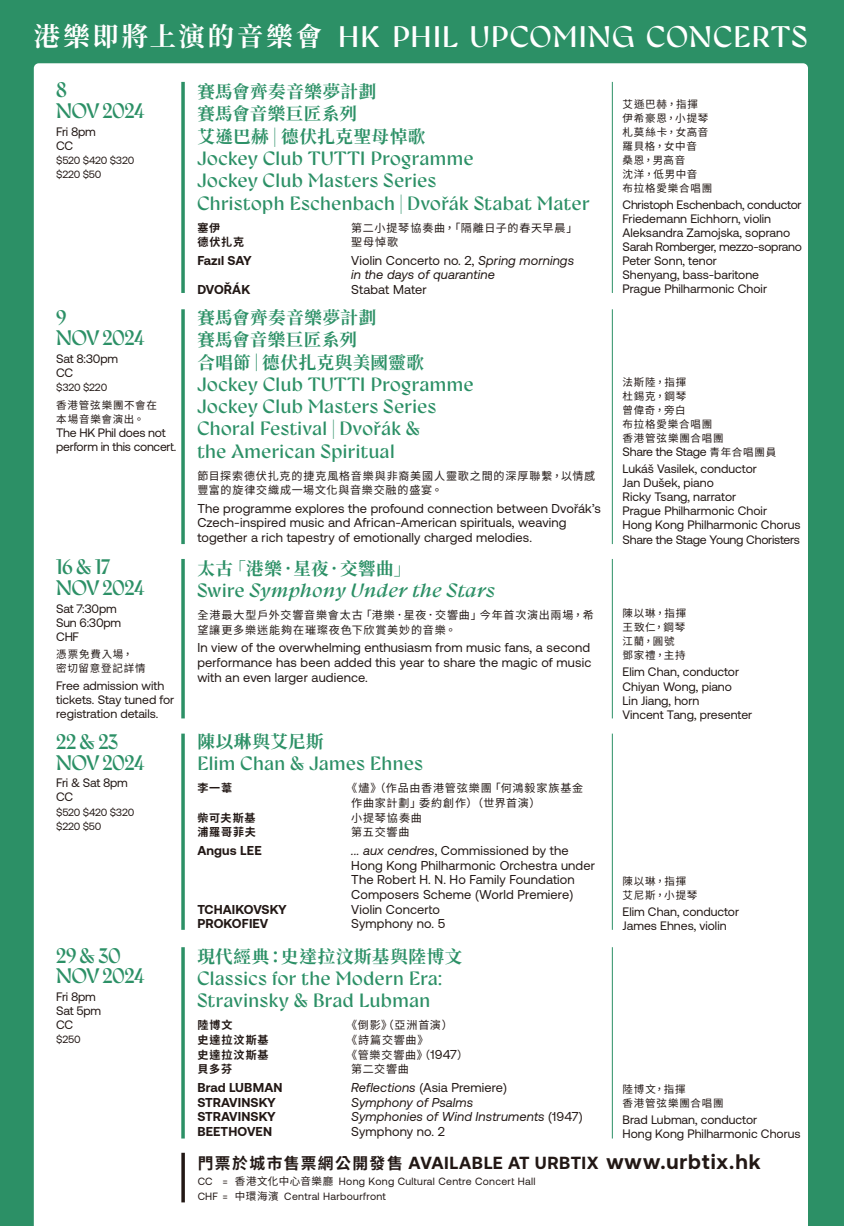
<style>
.page{position:relative;width:844px;height:1226px;background:#fff}
.page>*{position:absolute;margin:0;border:0;box-sizing:border-box;transform-origin:0 0}
.t1{font:300 29.75px "Gyst Variable Roman";letter-spacing:.045em;color:#fff}
.t2{font:300 21px/20.7px "Gyst Variable Roman";letter-spacing:-.02em;color:#2c9066}
.t3{font:300 19.25px/22.1px "Gyst Variable Roman";letter-spacing:.03em;color:#2c9066}
.t4{font:italic 300 19.25px "Gyst Variable";letter-spacing:.035em;color:#2c9066}
.t5{font:700 17.5px/22.8px "Noto Serif TC";letter-spacing:.03em;color:#2c9066}
.t6{font:700 17.5px "Aeonik";letter-spacing:.025em;color:#221815}
.t7{font:12.95px/14.7px "Aeonik";letter-spacing:.01em;color:#221815}
.t8{font:italic 12.95px/14.7px "Aeonik";letter-spacing:.01em;color:#221815}
.t9{font:700 12.95px "Aeonik";letter-spacing:.01em;color:#221815}
.t10{font:12.25px/14px "Aeonik";color:#221815}
.t11{font:12.25px/14px "Aeonik";letter-spacing:-.02em;color:#221815}
.t12{font:11.03px/14.7px "Noto Sans CJ Ktc";letter-spacing:.07em;color:#221815}
.t13{font:700 11.03px "Noto Sans CJ Ktc";letter-spacing:.085em;color:#221815}
.t14{font:10.5px/14px "Noto Sans HK";letter-spacing:.075em;color:#221815}
.t15{font:10.5px/15.8px "Aeonik";letter-spacing:.03em;color:#221815}
.t16{font:10.5px/14.2px "Aeonik";letter-spacing:-.02em;color:#221815}
.s1{font-family:"Noto Serif TC";font-weight:700;font-size:26.25px}
.s2{font-family:"Gyst Variable Roman";font-weight:300;font-size:19.25px}
.s3{font-style:normal}
.s4{font-family:"Noto Sans HK";font-size:10.5px}
.s5{font-family:"Gyst Variable Roman";font-style:normal}
.s6{font-style:italic}
.s7{font-family:"Aeonik";font-size:12.95px}
.s8{font-family:"Noto Sans CJ Ktc";font-size:15.75px}
.s9{font-size:21px}
.s10{font-family:"Noto Sans HK"}
</style>
<div class="page">
<div style="left:0;top:0;width:843px;height:1225px;background:#2c9066"></div>
<div style="left:34px;top:63px;width:773px;height:1162px;background:#fff"></div>
<svg style="left:181px;top:1152px;width:4px;height:50px"></svg>
<svg style="left:181px;top:82px;width:4px;height:211px"></svg>
<hr style="left:612px;top:82px;width:1px;height:211px;background:#2c9066">
<svg style="left:181px;top:559px;width:4px;height:159px"></svg>
<hr style="left:612px;top:559px;width:1px;height:159px;background:#2c9066">
<svg style="left:181px;top:309px;width:4px;height:235px"></svg>
<hr style="left:612px;top:309px;width:1px;height:235px;background:#2c9066">
<svg style="left:181px;top:947px;width:4px;height:191px"></svg>
<svg style="left:181px;top:733px;width:4px;height:196px"></svg>
<hr style="left:612px;top:947px;width:1px;height:191px;background:#2c9066">
<hr style="left:612px;top:733px;width:1px;height:196px;background:#2c9066">
<h1 class="t1" style="left:34px;top:20px;width:774px"><span class="s1">港樂即將上演的音樂會</span> HK PHIL UPCOMING CONCERTS</h1>
<h2 class="t2" style="left:56px;top:80px;width:90px">8<br>NOV 2024</h2>
<p class="t10" style="left:56px;top:124px;width:41px">Fri 8pm<br>CC</p>
<p class="t16" style="left:56px;top:153px;width:80px">$520 $420 $320 $220 $50</p>
<h3 class="t5" style="left:197px;top:80px;width:229px">賽馬會齊奏音樂夢計劃<br>賽馬會音樂巨匠系列<br>艾遜巴赫 <span class="s2">|</span> 德伏扎克聖母悼歌</h3>
<h3 class="t3" style="left:197px;top:148px;width:393px">Jockey Club TUTTI Programme<br>Jockey Club Masters Series<br>Christoph Eschenbach | Dvořák Stabat Mater</h3>
<p class="t13" style="left:197px;top:221px;width:24px">塞伊</p>
<p class="t12" style="left:351px;top:220px;width:228px">第二小提琴協奏曲，「隔離日子的春天早晨」</p>
<p class="t13" style="left:197px;top:236px;width:48px">德伏扎克</p>
<p class="t12" style="left:351px;top:235px;width:48px">聖母悼歌</p>
<p class="t9" style="left:197px;top:253px;width:56px">Fazıl SAY</p>
<p class="t8" style="left:351px;top:253px;width:224px"><span class="s3">Violin Concerto no. 2,</span> Spring mornings in the days of quarantine</p>
<p class="t9" style="left:197px;top:282px;width:54px">DVOŘÁK</p>
<p class="t7" style="left:351px;top:282px;width:77px">Stabat Mater</p>
<p class="t14" style="left:622px;top:97px;width:91px">艾遜巴赫，指揮<br>伊希豪恩，小提琴札莫絲卡，女高音羅貝格，女中音<br>桑恩，男高音<br>沈洋，低男中音<br>布拉格愛樂合唱團</p>
<p class="t10" style="left:622px;top:198px;width:181px">Christoph Eschenbach, conductor<br>Friedemann Eichhorn, violin<br>Aleksandra Zamojska, soprano<br>Sarah Romberger, mezzo-soprano<br>Peter Sonn, tenor<br>Shenyang, bass-baritone<br>Prague Philharmonic Choir</p>
<h2 class="t2" style="left:56px;top:307px;width:90px">9<br>NOV 2024</h2>
<p class="t11" style="left:56px;top:351px;width:63px">Sat 8:30pm<br>CC</p>
<p class="t15" style="left:56px;top:379px;width:53px">$320 $220</p>
<p class="t14" style="left:56px;top:398px;width:102px">香港管弦樂團不會在本場音樂會演出。</p>
<p class="t11" style="left:56px;top:425px;width:122px">The HK Phil does not perform in this concert.</p>
<h3 class="t5" style="left:197px;top:306px;width:228px">賽馬會齊奏音樂夢計劃<br>賽馬會音樂巨匠系列<br>合唱節｜德伏扎克與美國靈歌</h3>
<h3 class="t3" style="left:197px;top:373px;width:277px">Jockey Club TUTTI Programme<br>Jockey Club Masters Series<br>Choral Festival | Dvořák &amp;<br>the American Spiritual</h3>
<p class="t12" style="left:197px;top:468px;width:399px">節目探索德伏扎克的捷克風格音樂與非裔美國人靈歌之間的深厚聯繫，以情感豐富的旋律交織成一場文化與音樂交融的盛宴。</p>
<p class="t7" style="left:197px;top:501px;width:405px">The programme explores the profound connection between Dvořák’s<br>Czech-inspired music and African-American spirituals, weaving together a rich tapestry of emotionally charged melodies.</p>
<p class="t14" style="left:622px;top:375px;width:103px">法斯陸，指揮<br>杜錫克，鋼琴<br>曾偉奇，旁白<br>布拉格愛樂合唱團香港管弦樂團合唱團</p>
<p class="t10" style="left:622px;top:443px;width:155px;line-height:17.5px">Share the Stage <span class="s4">青年合唱團員<br></span>Lukáš Vasilek, conductor</p>
<p class="t10" style="left:622px;top:476px;width:179px">Jan Dušek, piano<br>Ricky Tsang, narrator<br>Prague Philharmonic Choir<br>Hong Kong Philharmonic Chorus<br>Share the Stage Young Choristers</p>
<h2 class="t2" style="left:56px;top:557px;width:90px">16 &amp; 17<br>NOV 2024</h2>
<p class="t11" style="left:56px;top:601px;width:66px">Sat 7:30pm<br>Sun 6:30pm<br>CHF</p>
<p class="t14" style="left:56px;top:647px;width:91px">憑票免費入場，密切留意登記詳情</p>
<p class="t10" style="left:56px;top:678px;width:120px">Free admission with tickets. Stay tuned for registration details.</p>
<h3 class="t5" style="left:197px;top:557px;width:215px">太古「港樂．星夜．交響曲」</h3>
<h3 class="t4" style="left:197px;top:579px;width:299px"><span class="s5">Swire</span> Symphony Under the Stars</h3>
<p class="t12" style="left:197px;top:607px;width:398px">全港最大型戶外交響音樂會太古「港樂．星夜．交響曲」今年首次演出兩場，希望讓更多樂迷能夠在璀璨夜色下欣賞美妙的音樂。</p>
<p class="t7" style="left:197px;top:640px;width:395px;text-align:justify">In view of the overwhelming enthusiasm from music fans, a second performance has been added this year to share the magic of music with an even larger audience.</p>
<p class="t14" style="left:622px;top:606px;width:65px">陳以琳，指揮王致仁，鋼琴江藺，圓號鄧家禮，主持</p>
<p class="t10" style="left:622px;top:665px;width:131px">Elim Chan, conductor<br>Chiyan Wong, piano<br>Lin Jiang, horn<br>Vincent Tang, presenter</p>
<h2 class="t2" style="left:56px;top:731px;width:90px">22 &amp; 23<br>NOV 2024</h2>
<p class="t11" style="left:56px;top:776px;width:73px">Fri &amp; Sat 8pm<br>CC</p>
<p class="t16" style="left:56px;top:804px;width:80px">$520 $420 $320 $220 $50</p>
<h3 class="t5" style="left:197px;top:730px;width:128px">陳以琳與艾尼斯</h3>
<h3 class="t3" style="left:197px;top:752px;width:227px">Elim Chan &amp; James Ehnes</h3>
<p class="t13" style="left:197px;top:781px;width:36px">李一葦</p>
<p class="t12" style="left:351px;top:781px;width:233px;text-indent:-5px">《燼》（作品由香港管弦樂團「何鴻毅家族基金作曲家計劃」委約創作）（世界首演）</p>
<p class="t13" style="left:197px;top:811px;width:60px">柴可夫斯基</p>
<p class="t12" style="left:351px;top:810px;width:72px">小提琴協奏曲</p>
<p class="t13" style="left:197px;top:826px;width:60px">浦羅哥菲夫</p>
<p class="t12" style="left:351px;top:825px;width:60px">第五交響曲</p>
<p class="t9" style="left:197px;top:842px;width:66px">Angus LEE</p>
<p class="t7" style="left:351px;top:843px;width:245px"><span class="s6">... aux cendres</span>, Commissioned by the Hong Kong Philharmonic Orchestra under The Robert H. N. Ho Family Foundation Composers Scheme (World Premiere)</p>
<p class="t9" style="left:197px;top:901px;width:91px">TCHAIKOVSKY</p>
<p class="t7" style="left:351px;top:901px;width:90px">Violin Concerto</p>
<p class="t9" style="left:197px;top:916px;width:73px">PROKOFIEV</p>
<p class="t7" style="left:351px;top:916px;width:95px">Symphony no. 5</p>
<p class="t14" style="left:622px;top:874px;width:76px">陳以琳，指揮艾尼斯，小提琴</p>
<p class="t10" style="left:622px;top:904px;width:118px">Elim Chan, conductor<br>James Ehnes, violin</p>
<h2 class="t2" style="left:56px;top:945px;width:90px">29 &amp; 30<br>NOV 2024</h2>
<p class="t11" style="left:56px;top:989px;width:46px">Fri 8pm<br>Sat 5pm<br>CC</p>
<p class="t15" style="left:56px;top:1031px;width:26px">$250</p>
<h3 class="t5" style="left:197px;top:945px;width:266px">現代經典：史達拉汶斯基與陸博文</h3>
<h3 class="t3" style="left:197px;top:967px;width:246px">Classics for the Modern Era:<br>Stravinsky &amp; Brad Lubman</h3>
<p class="t13" style="left:197px;top:1018px;width:37px">陸博文</p>
<p class="t12" style="left:346px;top:1018px;width:108px">《倒影》（亞洲首演）</p>
<p class="t13" style="left:197px;top:1033px;width:73px">史達拉汶斯基</p>
<p class="t12" style="left:346px;top:1032px;width:84px">《詩篇交響曲》</p>
<p class="t13" style="left:197px;top:1048px;width:73px">史達拉汶斯基</p>
<p class="t12" style="left:346px;top:1047px;width:123px">《管樂交響曲》（<span class="s7">1947</span>）</p>
<p class="t13" style="left:197px;top:1063px;width:36px">貝多芬</p>
<p class="t12" style="left:351px;top:1062px;width:59px">第二交響曲</p>
<p class="t9" style="left:197px;top:1079px;width:87px">Brad LUBMAN</p>
<p class="t7" style="left:351px;top:1079px;width:157px"><span class="s6">Reflections</span> (Asia Premiere)</p>
<p class="t9" style="left:197px;top:1094px;width:80px">STRAVINSKY</p>
<p class="t8" style="left:351px;top:1094px;width:123px">Symphony of Psalms</p>
<p class="t9" style="left:197px;top:1109px;width:80px">STRAVINSKY</p>
<p class="t8" style="left:351px;top:1109px;width:232px">Symphonies of Wind Instruments <span class="s3">(1947)</span></p>
<p class="t9" style="left:197px;top:1123px;width:76px">BEETHOVEN</p>
<p class="t7" style="left:351px;top:1124px;width:95px">Symphony no. 2</p>
<p class="t14" style="left:622px;top:1081px;width:103px">陸博文，指揮<br>香港管弦樂團合唱團</p>
<p class="t10" style="left:622px;top:1112px;width:179px">Brad Lubman, conductor<br>Hong Kong Philharmonic Chorus</p>
<h3 class="t6" style="left:198px;top:1152px;width:564px"><span class="s8">門票於城市售票網公開發售</span> AVAILABLE AT URBTIX <span class="s9">www.urbtix.hk</span></h3>
<p class="t15" style="left:198px;top:1172px;width:339px">CC = <span class="s10">香港文化中心音樂廳</span> Hong Kong Cultural Centre Concert Hall<br>CHF = <span class="s10">中環海濱</span> Central Harbourfront</p>
</div>
